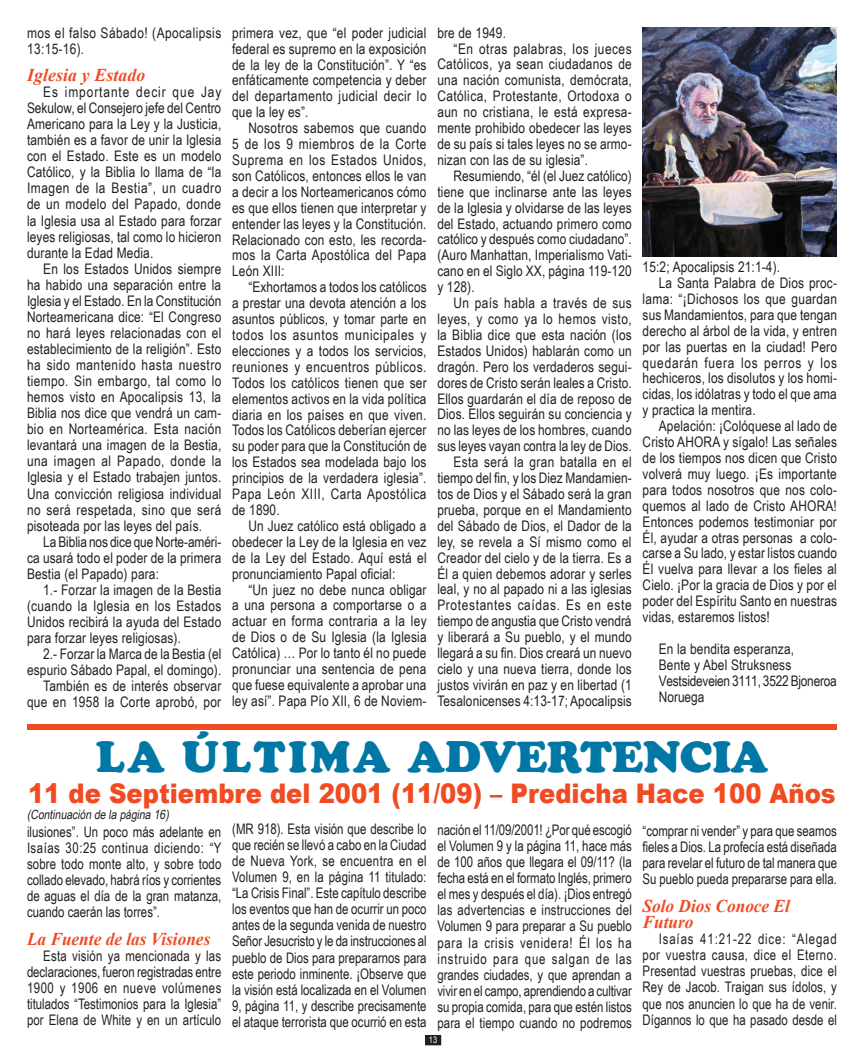
<style>
.page{position:relative;width:864px;height:1059px;background:#fff}
.page>*{position:absolute;margin:0;border:0;box-sizing:border-box;transform-origin:0 0}
.t1{font:900 45px "Cooper";color:#0077a5}
.t2{font:900 27px "Arial";color:#f04b22;scale:.9 1}
.Subhead_1{font:italic 700 18px/16.5px "Times New Roman";color:#f04b22;scale:.96 1}
.Subhead_1-2{font:italic 700 18px "Times New Roman";color:#f04b22}
.t3{font:14.55px/15.9px "Arial Narrow";letter-spacing:.01em;color:#231f20;text-align:justify}
.t4{font:14.55px/16px "Arial Narrow";letter-spacing:.01em;color:#231f20;text-align:justify;scale:.96 1}
.t5{font:14.55px/16px "Arial Narrow";letter-spacing:.03em;color:#231f20}
.t6{font:14.55px "Arial Narrow";letter-spacing:-.015em;color:#231f20}
.t7{font:italic 12.75px "Arial Narrow";color:#231f20}
.t8{font:9px "Arial Narrow";color:#fff}
</style>
<div class="page">
<div style="left:426px;top:1035px;width:14px;height:9px;background:#231f20"></div>
<div style="left:425px;top:1034px;width:16px;height:11px;border:2px solid #231f20"></div>
<img style="left:643px;top:27px;width:194px;height:229px">
<div style="left:27px;top:724px;width:810px;height:6px;background:#f04b22"></div>
<p class="t5" style="left:27px;top:24px;width:196px">mos el falso Sábado! (Apocalipsis<br>13:15-16).</p>
<p class="Subhead_1-2" style="left:27px;top:62px;width:120px">Iglesia y Estado</p>
<p class="t3" style="left:27px;top:83px;width:196px;text-indent:16px">Es importante decir que Jay Sekulow, el Consejero jefe del Centro Americano para la Ley y la Justicia, también es a favor de unir la Iglesia con el Estado. Este es un modelo Católico, y la Biblia lo llama de “la Imagen de la Bestia”, un cuadro de un modelo del Papado, donde la Iglesia usa al Estado para forzar leyes religiosas, tal como lo hicieron durante la Edad Media.</p>
<p class="t3" style="left:27px;top:260px;width:196px;text-indent:16px">En los Estados Unidos siempre ha habido una separación entre la Iglesia y el Estado. En la Constitución Norteamericana dice: “El Congreso no hará leyes relacionadas con el establecimiento de la religión”. Esto ha sido mantenido hasta nuestro tiempo. Sin embargo, tal como lo hemos visto en Apocalipsis 13, la Biblia nos dice que vendrá un cam&shy;bio en Norteamérica. Esta nación levantará una imagen de la Bestia, una imagen al Papado, donde la Iglesia y el Estado trabajen juntos.<br>Una convicción religiosa individual no será respetada, sino que será pisoteada por las leyes del país.</p>
<p class="t3" style="left:27px;top:533px;width:196px;text-indent:16px">La Biblia nos dice que Norte-améri&shy;ca usará todo el poder de la primera Bestia (el Papado) para:</p>
<p class="t3" style="left:27px;top:581px;width:196px;text-indent:16px">1.- Forzar la imagen de la Bestia (cuando la Iglesia en los Estados Unidos recibirá la ayuda del Estado para forzar leyes religiosas).</p>
<p class="t3" style="left:27px;top:645px;width:196px;text-align:right">2.- Forzar la Marca de la Bestia (el espurio Sábado Papal, el domingo).</p>
<p class="t3" style="left:27px;top:677px;width:196px;text-align:right">También es de interés observar que en 1958 la Corte aprobó, por</p>
<p class="t3" style="left:232px;top:24px;width:196px">primera vez, que “el poder judicial federal es supremo en la exposición de la ley de la Constitución”. Y “es enfáticamente competencia y deber del departamento judicial decir lo que la ley es”.</p>
<p class="t3" style="left:232px;top:120px;width:196px;text-indent:16px">Nosotros sabemos que cuando 5 de los 9 miembros de la Corte Suprema en los Estados Unidos, son Católicos, entonces ellos le van a decir a los Norteamericanos cómo es que ellos tienen que interpretar y entender las leyes y la Constitución.<br>Relacionado con esto, les recorda&shy;mos la Carta Apostólica del Papa León XIII:</p>
<p class="t3" style="left:232px;top:279px;width:196px;text-indent:16px">“Exhortamos a todos los católicos a prestar una devota atención a los asuntos públicos, y tomar parte en todos los asuntos municipales y elecciones y a todos los servicios, reuniones y encuentros públicos.<br>Todos los católicos tienen que ser elementos activos en la vida política diaria en los países en que viven.<br>Todos los Católicos deberían ejercer su poder para que la Constitución de los Estados sea modelada bajo los principios de la verdadera iglesia”.<br>Papa León XIII, Carta Apostólica de 1890.</p>
<p class="t3" style="left:232px;top:517px;width:196px;text-indent:16px">Un Juez católico está obligado a obedecer la Ley de la Iglesia en vez de la Ley del Estado. Aquí está el pronunciamiento Papal oficial:</p>
<p class="t3" style="left:232px;top:581px;width:196px;text-indent:16px">“Un juez no debe nunca obligar a una persona a comportarse o a actuar en forma contraria a la ley de Dios o de Su Iglesia (la Iglesia Católica) … Por lo tanto él no puede pronunciar una sentencia de pena que fuese equivalente a aprobar una ley así”. Papa Pío XII, 6 de Noviem-</p>
<p class="t3" style="left:437px;top:24px;width:70px">bre de 1949.</p>
<p class="t3" style="left:437px;top:40px;width:196px;text-indent:16px">“En otras palabras, los jueces Católicos, ya sean ciudadanos de una nación comunista, demócrata, Católica, Protestante, Ortodoxa o aun no cristiana, le está expresa&shy;mente prohibido obedecer las leyes de su país si tales leyes no se armo&shy;nizan con las de su iglesia”.</p>
<p class="t3" style="left:437px;top:167px;width:196px;text-indent:16px">Resumiendo, “él (el Juez católico) tiene que inclinarse ante las leyes de la Iglesia y olvidarse de las leyes del Estado, actuando primero como católico y después como ciudadano”. (Auro Manhattan, Imperialismo Vati&shy;cano en el Siglo XX, página 119-120 y 128).</p>
<p class="t3" style="left:437px;top:294px;width:196px;text-indent:16px">Un país habla a través de sus leyes, y como ya lo hemos visto, la Biblia dice que esta nación (los Estados Unidos) hablarán como un dragón. Pero los verdaderos segui&shy;dores de Cristo serán leales a Cristo.<br>Ellos guardarán el día de reposo de Dios. Ellos seguirán su conciencia y no las leyes de los hombres, cuando sus leyes vayan contra la ley de Dios.</p>
<p class="t3" style="left:437px;top:453px;width:196px;text-indent:16px">Esta será la gran batalla en el tiempo del fin, y los Diez Mandamien&shy;tos de Dios y el Sábado será la gran prueba, porque en el Mandamiento del Sábado de Dios, el Dador de la ley, se revela a Sí mismo como el Creador del cielo y de la tierra. Es a Él a quien debemos adorar y serles leal, y no al papado ni a las iglesias Protestantes caídas. Es en este tiempo de angustia que Cristo vendrá y liberará a Su pueblo, y el mundo llegará a su fin. Dios creará un nuevo cielo y una nueva tierra, donde los justos vivirán en paz y en libertad (1<br>Tesalonicenses 4:13-17; Apocalipsis</p>
<p class="t3" style="left:643px;top:258px;width:139px">15:2; Apocalipsis 21:1-4).</p>
<p class="t3" style="left:643px;top:274px;width:196px;text-indent:16px">La Santa Palabra de Dios proc&shy;lama: “¡Dichosos los que guardan sus Mandamientos, para que tengan derecho al árbol de la vida, y entren por las puertas en la ciudad! Pero quedarán fuera los perros y los hechiceros, los disolutos y los homi&shy;cidas, los idólatras y todo el que ama y practica la mentira.</p>
<p class="t3" style="left:643px;top:417px;width:196px;text-indent:16px">Apelación: ¡Colóquese al lado de Cristo AHORA y sígalo! Las señales de los tiempos nos dicen que Cristo volverá muy luego. ¡Es importante para todos nosotros que nos colo&shy;quemos al lado de Cristo AHORA!<br>Entonces podemos testimoniar por Él, ayudar a otras personas a colo&shy;carse a Su lado, y estar listos cuando Él vuelva para llevar a los fieles al Cielo. ¡Por la gracia de Dios y por el poder del Espíritu Santo en nuestras vidas, estaremos listos!</p>
<p class="t3" style="left:659px;top:640px;width:137px">En la bendita esperanza,</p>
<p class="t3" style="left:659px;top:656px;width:134px">Bente y Abel Struksness</p>
<p class="t6" style="left:659px;top:670px;width:180px">Vestsideveien 3111, 3522 Bjoneroa</p>
<p class="t3" style="left:659px;top:688px;width:47px">Noruega</p>
<p class="t1" style="left:96px;top:730px;width:674px">LA ÚLTIMA ADVERTENCIA</p>
<p class="t2" style="left:28px;top:774px;width:899px">11 de Septiembre del 2001 (11/09) – Predicha Hace 100 Años</p>
<p class="t7" style="left:27px;top:805px;width:146px">(Continuación de la página 16)</p>
<p class="t4" style="left:232px;top:820px;width:204px">(MR 918). Esta visión que describe lo que recién se llevó a cabo en la Ciudad de Nueva York, se encuentra en el Volumen 9, en la página 11 titulado: “La Crisis Final”. Este capítulo describe los eventos que han de ocurrir un poco antes de la segunda venida de nuestro Señor Jesucristo y le da instrucciones al pueblo de Dios para prepararnos para este periodo inminente. ¡Observe que la visión está localizada en el Volumen 9, página 11, y describe precisamente el ataque terrorista que ocurrió en esta</p>
<p class="t4" style="left:437px;top:821px;width:204px">nación el 11/09/2001! ¿Por qué escogió el Volumen 9 y la página 11, hace más de 100 años que llegara el 09/11? (la fecha está en el formato Inglés, primero el mes y después el día). ¡Dios entregó las advertencias e instrucciones del Volumen 9 para preparar a Su pueblo para la crisis venidera! Él los ha instruido para que salgan de las grandes ciudades, y que aprendan a vivir en el campo, aprendiendo a cultivar su propia comida, para que estén listos para el tiempo cuando no podremos</p>
<p class="t4" style="left:643px;top:822px;width:204px">“comprar ni vender” y para que seamos fieles a Dios. La profecía está diseñada para revelar el futuro de tal manera que Su pueblo pueda prepararse para ella.</p>
<p class="t4" style="left:27px;top:823px;width:204px">ilusiones”. Un poco más adelante en Isaías 30:25 continua diciendo: “Y sobre todo monte alto, y sobre todo collado elevado, habrá ríos y corrientes de aguas el día de la gran matanza, cuando caerán las torres”.</p>
<p class="Subhead_1" style="left:27px;top:929px;width:193px">La Fuente de las Visiones</p>
<p class="t4" style="left:27px;top:947px;width:204px;text-indent:16px">Esta visión ya mencionada y las declaraciones, fueron registradas entre 1900 y 1906 en nueve volúmenes titulados “Testimonios para la Iglesia” por Elena de White y en un artículo</p>
<p class="Subhead_1" style="left:643px;top:896px;width:155px">Solo Dios Conoce El<br>Futuro</p>
<p class="t4" style="left:643px;top:930px;width:204px;text-indent:16px">Isaías 41:21-22 dice: “Alegad por vuestra causa, dice el Eterno.<br>Presentad vuestras pruebas, dice el Rey de Jacob. Traigan sus ídolos, y que nos anuncien lo que ha de venir.<br>Dígannos lo que ha pasado desde el</p>
<p class="t8" style="left:429px;top:1033px;width:10px">13</p>
</div>
